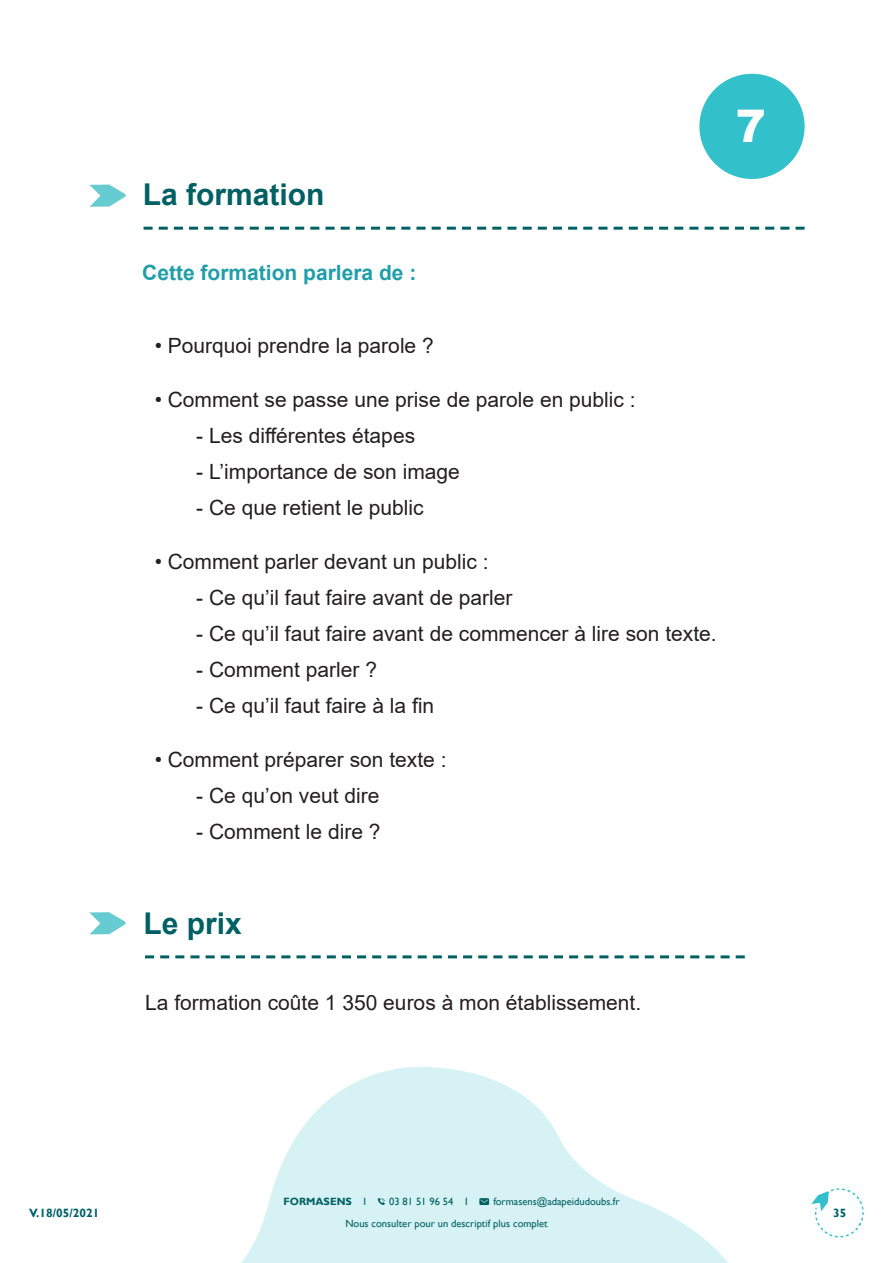
<style>
.page{position:relative;width:893px;height:1263px;background:#fff}
.page>*{position:absolute;margin:0;border:0;box-sizing:border-box;transform-origin:0 0}
.t1{font:900 45px "Arial";color:#fff}
.t2{font:700 30px "Arial";color:#006064}
.t3{font:21px "Arial";color:#231f20}
.t4{font:700 21px "Arial";color:#209ea9}
.t5{font:700 12px "Gill Sans";color:#006166}
.t6{font:10.5px/22.5px "Gill Sans";color:#006064}
.t7{font:700 10.5px "Gill Sans";color:#006064}
.s1{font-weight:400}
</style>
<div class="page">
<svg style="left:241px;top:1067px;width:487px;height:196px;fill:#d6f2f4"></svg>
<svg style="left:378px;top:1198px;width:7px;height:7px"></svg>
<svg style="left:479px;top:1198px;width:10px;height:7px"></svg>
<svg style="left:811px;top:1188px;width:53px;height:49px"></svg>
<svg style="left:89px;top:912px;width:37px;height:22px"></svg>
<svg style="left:89px;top:185px;width:37px;height:22px"></svg>
<svg style="left:144px;top:227px;width:661px;height:3px"></svg>
<div style="left:699px;top:74px;width:106px;height:105px;background:#32c0cb;border-radius:50%"></div>
<svg style="left:145px;top:955px;width:600px;height:3px"></svg>
<h2 class="t2" style="left:143px;top:174px;width:183px">La formation</h2>
<h1 class="t1" style="left:736px;top:93px;width:32px">7</h1>
<p class="t4" style="left:142px;top:258px;width:276px">Cette formation parlera de :</p>
<p class="t3" style="left:155px;top:331px;width:280px">• Pourquoi prendre la parole ?</p>
<p class="t3" style="left:155px;top:385px;width:482px">• Comment se passe une prise de parole en public :</p>
<p class="t3" style="left:196px;top:421px;width:220px">- Les différentes étapes</p>
<p class="t3" style="left:196px;top:457px;width:265px">- L’importance de son image</p>
<p class="t3" style="left:196px;top:493px;width:229px">- Ce que retient le public</p>
<p class="t3" style="left:155px;top:547px;width:335px">• Comment parler devant un public :</p>
<p class="t3" style="left:196px;top:583px;width:318px">- Ce qu’il faut faire avant de parler</p>
<p class="t3" style="left:196px;top:619px;width:522px">- Ce qu’il faut faire avant de commencer à lire son texte.</p>
<p class="t3" style="left:196px;top:655px;width:182px">- Comment parler ?</p>
<p class="t3" style="left:196px;top:691px;width:240px">- Ce qu’il faut faire à la fin</p>
<p class="t3" style="left:155px;top:745px;width:293px">• Comment préparer son texte :</p>
<p class="t3" style="left:196px;top:781px;width:185px">- Ce qu’on veut dire</p>
<p class="t3" style="left:196px;top:817px;width:186px">- Comment le dire ?</p>
<h2 class="t2" style="left:143px;top:902px;width:100px">Le prix</h2>
<p class="t3" style="left:145px;top:988px;width:498px">La formation coûte 1 350 euros à mon établissement.</p>
<p class="t5" style="left:29px;top:1205px;width:72px">V.18/05/2021</p>
<p class="t6" style="left:345px;top:1190px;width:276px;text-indent:148px">formasens@adapeidudoubs.fr<br>Nous consulter pour un descriptif plus complet</p>
<p class="t5" style="left:833px;top:1205px;width:15px">35</p>
<p class="t7" style="left:284px;top:1195px;width:84px">FORMASENS <span class="s1">I</span></p>
<p class="t6" style="left:389px;top:1190px;width:80px">03 81 51 96 54 I</p>
</div>
